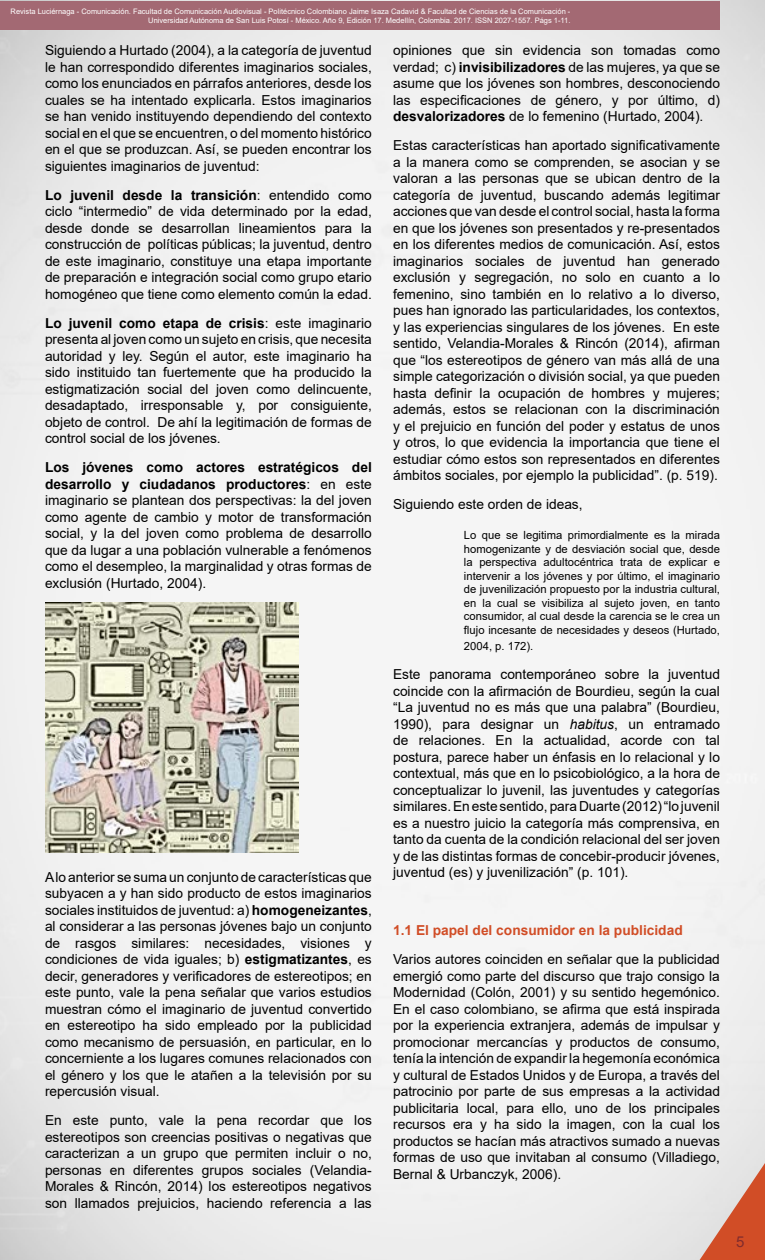
<style>
.page{position:relative;width:765px;height:1260px;background:#fff}
.page>*{position:absolute;margin:0;border:0;box-sizing:border-box;transform-origin:0 0}
.t1{font:15px "Arial";color:#812c2d}
.t2{font:13.75px/16.5px "Arial";color:#000;text-align:justify}
.t3{font:700 13.75px "Arial";color:#d14d26}
.t4{font:11.25px/13.5px "Arial";color:#000;text-align:justify}
.t5{font:7.5px/9px "Arial";color:#fff;text-align:right}
.s1{font-weight:700}
.s2{font-style:italic}
</style>
<div class="page">
<img style="left:0;top:0;width:765px;height:1260px">
<div style="left:1px;top:1px;width:719px;height:28px;background:#a36973"></div>
<svg style="left:683px;top:1132px;width:82px;height:128px;background:#dfb8ac"></svg>
<img style="left:45px;top:603px;width:253px;height:250px">
<p class="t5" style="left:11px;top:6px;width:561px">Revista Luciérnaga - Comunicación. Facultad de Comunicación Audiovisual - Politécnico Colombiano Jaime Isaza Cadavid &amp; Facultad de Ciencias de la Comunicación -<br>Universidad Autónoma de San Luis Potosí - México. Año 9, Edición 17. Medellín, Colombia. 2017. ISSN 2027-1557. Págs 1-11.</p>
<p class="t2" style="left:45px;top:42px;width:328px">Siguiendo a Hurtado (2004), a la categoría de juventud le han correspondido diferentes imaginarios sociales, como los enunciados en párrafos anteriores, desde los cuales se ha intentado explicarla. Estos imaginarios se han venido instituyendo dependiendo del contexto social en el que se encuentren, o del momento histórico en el que se produzcan. Así, se pueden encontrar los siguientes imaginarios de juventud:</p>
<p class="t2" style="left:45px;top:186px;width:328px"><span class="s1">Lo juvenil desde la transición</span>: entendido como ciclo “intermedio” de vida determinado por la edad, desde donde se desarrollan lineamientos para la construcción de políticas públicas; la juventud, dentro de este imaginario, constituye una etapa importante de preparación e integración social como grupo etario homogéneo que tiene como elemento común la edad.</p>
<p class="t2" style="left:45px;top:314px;width:328px"><span class="s1">Lo juvenil como etapa de crisis</span>: este imaginario presenta al joven como un sujeto en crisis, que necesita autoridad y ley. Según el autor, este imaginario ha sido instituido tan fuertemente que ha producido la estigmatización social del joven como delincuente, desadaptado, irresponsable y, por consiguiente, objeto de control. De ahí la legitimación de formas de control social de los jóvenes.</p>
<p class="t2" style="left:45px;top:459px;width:328px"><span class="s1">Los jóvenes como actores estratégicos del desarrollo y ciudadanos productores</span>: en este imaginario se plantean dos perspectivas: la del joven como agente de cambio y motor de transformación social, y la del joven como problema de desarrollo que da lugar a una población vulnerable a fenómenos como el desempleo, la marginalidad y otras formas de exclusión (Hurtado, 2004).</p>
<p class="t2" style="left:45px;top:869px;width:328px">A lo anterior se suma un conjunto de características que subyacen a y han sido producto de estos imaginarios sociales instituidos de juventud: a) <span class="s1">homogeneizantes</span>, al considerar a las personas jóvenes bajo un conjunto de rasgos similares: necesidades, visiones y condiciones de vida iguales; b) <span class="s1">estigmatizantes</span>, es decir, generadores y verificadores de estereotipos; en este punto, vale la pena señalar que varios estudios muestran cómo el imaginario de juventud convertido en estereotipo ha sido empleado por la publicidad como mecanismo de persuasión, en particular, en lo concerniente a los lugares comunes relacionados con el género y los que le atañen a la televisión por su repercusión visual.</p>
<p class="t2" style="left:45px;top:1112px;width:328px">En este punto, vale la pena recordar que los estereotipos son creencias positivas o negativas que caracterizan a un grupo que permiten incluir o no, personas en diferentes grupos sociales (Velandia-Morales &amp; Rincón, 2014) los estereotipos negativos son llamados prejuicios, haciendo referencia a las</p>
<p class="t2" style="left:393px;top:42px;width:328px">opiniones que sin evidencia son tomadas como verdad; c) <span class="s1">invisibilizadores</span> de las mujeres, ya que se asume que los jóvenes son hombres, desconociendo las especificaciones de género, y por último, d) <span class="s1">desvalorizadores</span> de lo femenino (Hurtado, 2004).</p>
<p class="t2" style="left:393px;top:137px;width:328px">Estas características han aportado significativamente a la manera como se comprenden, se asocian y se valoran a las personas que se ubican dentro de la categoría de juventud, buscando además legitimar acciones que van desde el control social, hasta la forma en que los jóvenes son presentados y re-presentados en los diferentes medios de comunicación. Así, estos imaginarios sociales de juventud han generado exclusión y segregación, no solo en cuanto a lo femenino, sino también en lo relativo a lo diverso, pues han ignorado las particularidades, los contextos, y las experiencias singulares de los jóvenes. En este sentido, Velandia-Morales &amp; Rincón (2014), afirman que “los estereotipos de género van más allá de una simple categorización o división social, ya que pueden hasta definir la ocupación de hombres y mujeres; además, estos se relacionan con la discriminación y el prejuicio en función del poder y estatus de unos y otros, lo que evidencia la importancia que tiene el estudiar cómo estos son representados en diferentes ámbitos sociales, por ejemplo la publicidad”. (p. 519).</p>
<p class="t2" style="left:393px;top:496px;width:191px">Siguiendo este orden de ideas,</p>
<p class="t4" style="left:464px;top:528px;width:258px">Lo que se legitima primordialmente es la mirada homogenizante y de desviación social que, desde la perspectiva adultocéntrica trata de explicar e intervenir a los jóvenes y por último, el imaginario de juvenilización propuesto por la industria cultural, en la cual se visibiliza al sujeto joven, en tanto consumidor, al cual desde la carencia se le crea un flujo incesante de necesidades y deseos (Hurtado,</p>
<p class="t4" style="left:464px;top:639px;width:71px">2004, p. 172).</p>
<p class="t2" style="left:393px;top:666px;width:328px">Este panorama contemporáneo sobre la juventud coincide con la afirmación de Bourdieu, según la cual “La juventud no es más que una palabra” (Bourdieu, 1990), para designar un <span class="s2">habitus</span>, un entramado de relaciones. En la actualidad, acorde con tal postura, parece haber un énfasis en lo relacional y lo contextual, más que en lo psicobiológico, a la hora de conceptualizar lo juvenil, las juventudes y categorías similares. En este sentido, para Duarte (2012) “lo juvenil es a nuestro juicio la categoría más comprensiva, en tanto da cuenta de la condición relacional del ser joven y de las distintas formas de concebir-producir jóvenes, juventud (es) y juvenilización” (p. 101).</p>
<p class="t3" style="left:393px;top:920px;width:291px">1.1 El papel del consumidor en la publicidad</p>
<p class="t2" style="left:393px;top:951px;width:328px">Varios autores coinciden en señalar que la publicidad emergió como parte del discurso que trajo consigo la Modernidad (Colón, 2001) y su sentido hegemónico.<br>En el caso colombiano, se afirma que está inspirada por la experiencia extranjera, además de impulsar y promocionar mercancías y productos de consumo, tenía la intención de expandir la hegemonía económica y cultural de Estados Unidos y de Europa, a través del patrocinio por parte de sus empresas a la actividad publicitaria local, para ello, uno de los principales recursos era y ha sido la imagen, con la cual los productos se hacían más atractivos sumado a nuevas formas de uso que invitaban al consumo (Villadiego, Bernal &amp; Urbanczyk, 2006).</p>
<p class="t1" style="left:736px;top:1231px;width:10px">5</p>
</div>
